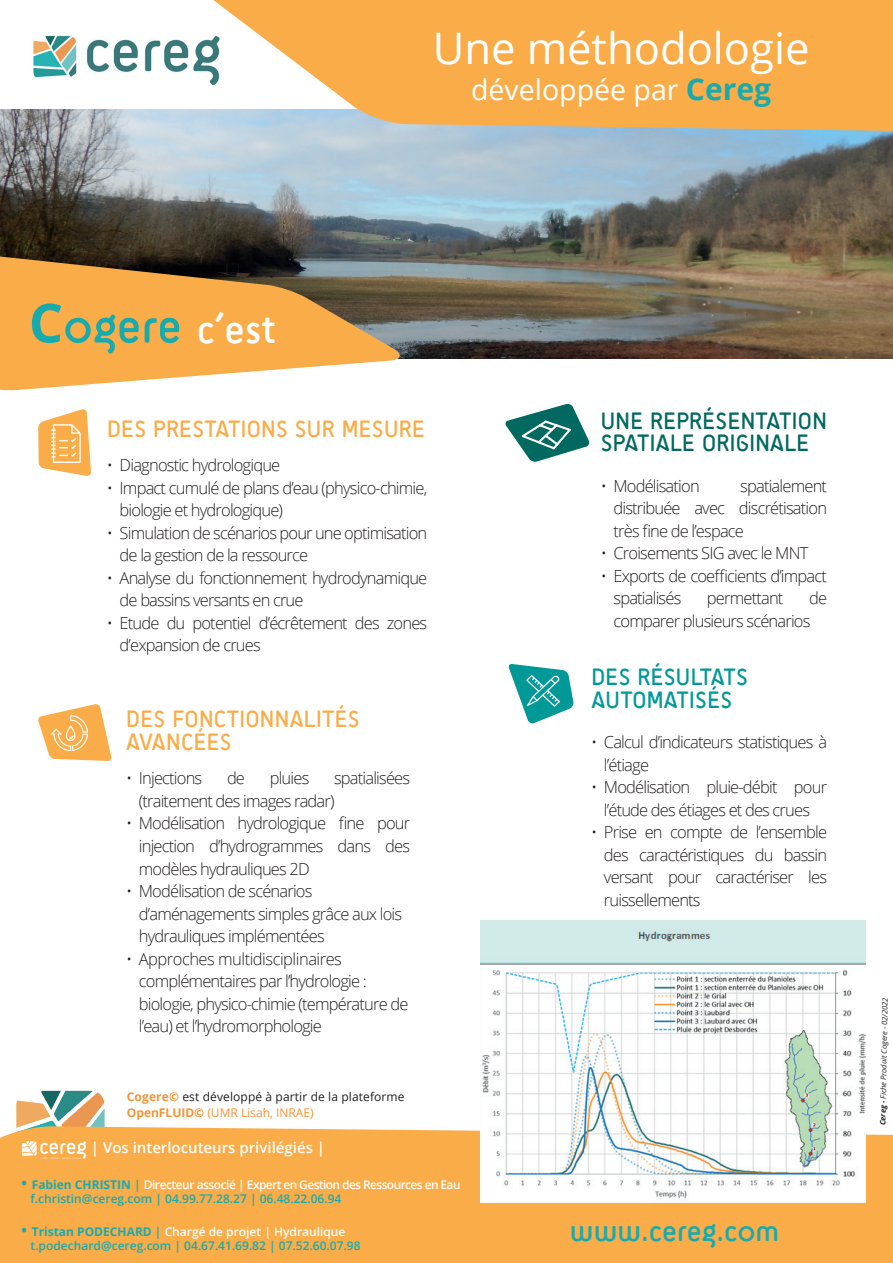
<style>
.page{position:relative;width:893px;height:1263px;background:#fff}
.page>*{position:absolute;margin:0;border:0;box-sizing:border-box;transform-origin:0 0}
.t1{font:54px "Sci Fly Sans";color:#17abae}
.t2{font:43.5px "Open Sans";color:#fff}
.t3{font:33px "Sci Fly Sans";color:#17abae}
.t4{font:28.5px "Open Sans";color:#fff}
.t5{font:24px/22.5px "Sci Fly Sans";letter-spacing:.015em;color:#faac48}
.t6{font:24px/22.5px "Sci Fly Sans";letter-spacing:.015em;color:#01695f}
.t7{font:24px/22.5px "Sci Fly Sans";letter-spacing:.015em;color:#009997}
.t8{font:300 16.5px/22.5px "Open Sans";letter-spacing:-.05em;color:#231f20}
.t9{font:600 15px "Open Sans";color:#fff}
.t10{font:600 12px/14.4px "Open Sans";letter-spacing:-.04em;color:#17abae}
.t11{font:600 12px/14.4px "Open Sans";color:#17abae}
.t12{font:12px/16.5px "Open Sans";letter-spacing:.01em;color:#231f20}
.t13{font:italic 7.5px "Open Sans";color:#231f20}
.s1{font-weight:700;font-size:30px;color:#17abae}
.s2{font-family:"Open Sans";font-weight:700}
.s3{font-size:45px;color:#fff}
.s4{font-weight:700;color:#f79332}
.s5{color:#f79332}
.s6{font-size:16.5px}
.s7{font-weight:700}
.s8{color:#fff}
</style>
<div class="page">
<img style="left:16px;top:1090px;width:89px;height:36px">
<div style="left:0;top:1126px;width:893px;height:137px;background:#faac48"></div>
<img style="left:33px;top:35px;width:76px;height:43px">
<img style="left:20px;top:1138px;width:68px;height:23px">
<svg style="left:508px;top:664px;width:66px;height:60px"></svg>
<img style="left:526px;top:675px;width:33px;height:32px">
<svg style="left:505px;top:403px;width:85px;height:59px"></svg>
<svg style="left:38px;top:409px;width:53px;height:67px"></svg>
<img style="left:51px;top:424px;width:30px;height:39px">
<svg style="left:38px;top:704px;width:74px;height:57px"></svg>
<img style="left:52px;top:716px;width:35px;height:34px">
<img style="left:0;top:109px;width:893px;height:250px">
<svg style="left:113px;top:0;width:780px;height:132px;fill:#faac48"></svg>
<svg style="left:0;top:226px;width:403px;height:165px;background:#b88c53"></svg>
<img style="left:480px;top:921px;width:386px;height:281px">
<h2 class="t2" style="left:433px;top:18px;width:378px">Une méthodologie</h2>
<h3 class="t4" style="left:471px;top:70px;width:301px">développée par <span class="s1">Cereg</span></h3>
<h1 class="t1" style="left:29px;top:293px;width:249px"><span class="s2">C</span>ogere <span class="s3">c’est</span></h1>
<h3 class="t5" style="left:107px;top:418px;width:319px">DES PRESTATIONS SUR MESURE</h3>
<p class="t8" style="left:107px;top:454px;width:175px">• Diagnostic hydrologique</p>
<p class="t8" style="left:120px;top:476px;width:309px;text-indent:-13px">• Impact cumulé de plans d’eau (physico-chimie, biologie et hydrologique)</p>
<p class="t8" style="left:120px;top:521px;width:309px;text-indent:-13px">• Simulation de scénarios pour une optimisation de la gestion de la ressource</p>
<p class="t8" style="left:120px;top:566px;width:309px;text-indent:-13px">• Analyse du fonctionnement hydrodynamique de bassins versants en crue</p>
<p class="t8" style="left:120px;top:611px;width:309px;text-indent:-13px">• Etude du potentiel d’écrêtement des zones d’expansion de crues</p>
<h3 class="t5" style="left:126px;top:708px;width:235px">DES FONCTIONNALITÉS<br>AVANCÉES</h3>
<p class="t8" style="left:126px;top:767px;width:78px">• Injections</p>
<p class="t8" style="left:227px;top:767px;width:20px">de</p>
<p class="t8" style="left:270px;top:767px;width:41px">pluies</p>
<p class="t8" style="left:139px;top:767px;width:273px;text-indent:195px">spatialisées (traitement des images radar)</p>
<p class="t8" style="left:139px;top:812px;width:273px;text-align:justify;text-indent:-13px">• Modélisation hydrologique fine pour injection d’hydrogrammes dans des modèles hydrauliques 2D</p>
<p class="t8" style="left:139px;top:879px;width:265px;text-indent:-13px">• Modélisation de scénarios d’aménagements simples grâce aux lois hydrauliques implémentées</p>
<p class="t8" style="left:139px;top:947px;width:271px;text-indent:-13px">• Approches multidisciplinaires complémentaires par l’hydrologie : biologie, physico-chimie (température de l’eau) et l’hydromorphologie</p>
<p class="t12" style="left:127px;top:1088px;width:279px"><span class="s4">Cogere©</span> est développé à partir de la plateforme<br><span class="s4">OpenFLUID©</span> <span class="s5">(UMR Lisah, INRAE)</span></p>
<h3 class="t6" style="left:601px;top:409px;width:228px">UNE REPRÉSENTATION<br>SPATIALE ORIGINALE</h3>
<p class="t8" style="left:601px;top:474px;width:101px">• Modélisation</p>
<p class="t8" style="left:613px;top:474px;width:215px;text-align:justify;text-indent:127px">spatialement distribuée avec discrétisation très fine de l’espace</p>
<p class="t8" style="left:601px;top:541px;width:209px">• Croisements SIG avec le MNT</p>
<p class="t8" style="left:613px;top:564px;width:215px;text-indent:-13px">• Exports de coefficients d’impact spatialisés</p>
<p class="t8" style="left:613px;top:586px;width:215px;text-indent:196px">de comparer plusieurs scénarios</p>
<p class="t8" style="left:707px;top:586px;width:78px">permettant</p>
<h3 class="t7" style="left:591px;top:666px;width:158px">DES RÉSULTATS<br>AUTOMATISÉS</h3>
<p class="t8" style="left:604px;top:730px;width:225px;text-indent:-13px">• Calcul d’indicateurs statistiques à l’étiage</p>
<p class="t8" style="left:591px;top:775px;width:237px;text-align:center">• Modélisation pluie-débit pour l’étude des étiages et des crues</p>
<p class="t8" style="left:604px;top:820px;width:225px;text-align:justify;text-indent:-13px">• Prise en compte de l’ensemble des caractéristiques du bassin versant pour caractériser les ruissellements</p>
<p class="t9" style="left:91px;top:1137px;width:236px">| Vos interlocuteurs privilégiés |</p>
<p class="t10" style="left:31px;top:1177px;width:431px;text-indent:-9px"><span class="s6">•</span> <span class="s7">Fabien CHRISTIN</span> | <span class="s8">Directeur associé | Expert en Gestion des Ressources en Eau </span>f.christin@cereg.com | 04.99.77.28.27 | 06.48.22.06.94</p>
<p class="t11" style="left:31px;top:1224px;width:331px;text-indent:-9px"><span class="s6">•</span> <span class="s7">Tristan PODECHARD</span> | <span class="s8">Chargé de projet | Hydraulique </span>t.podechard@cereg.com | 04.67.41.69.82 | 07.52.60.07.98</p>
<h3 class="t3" style="left:570px;top:1211px;width:211px">www.cereg.com</h3>
<p class="t13" style="left:878px;top:1125px;width:130px;rotate:-89deg"><span class="s7">Cereg -</span> Fiche Produit Cogere - 02/2022</p>
</div>
